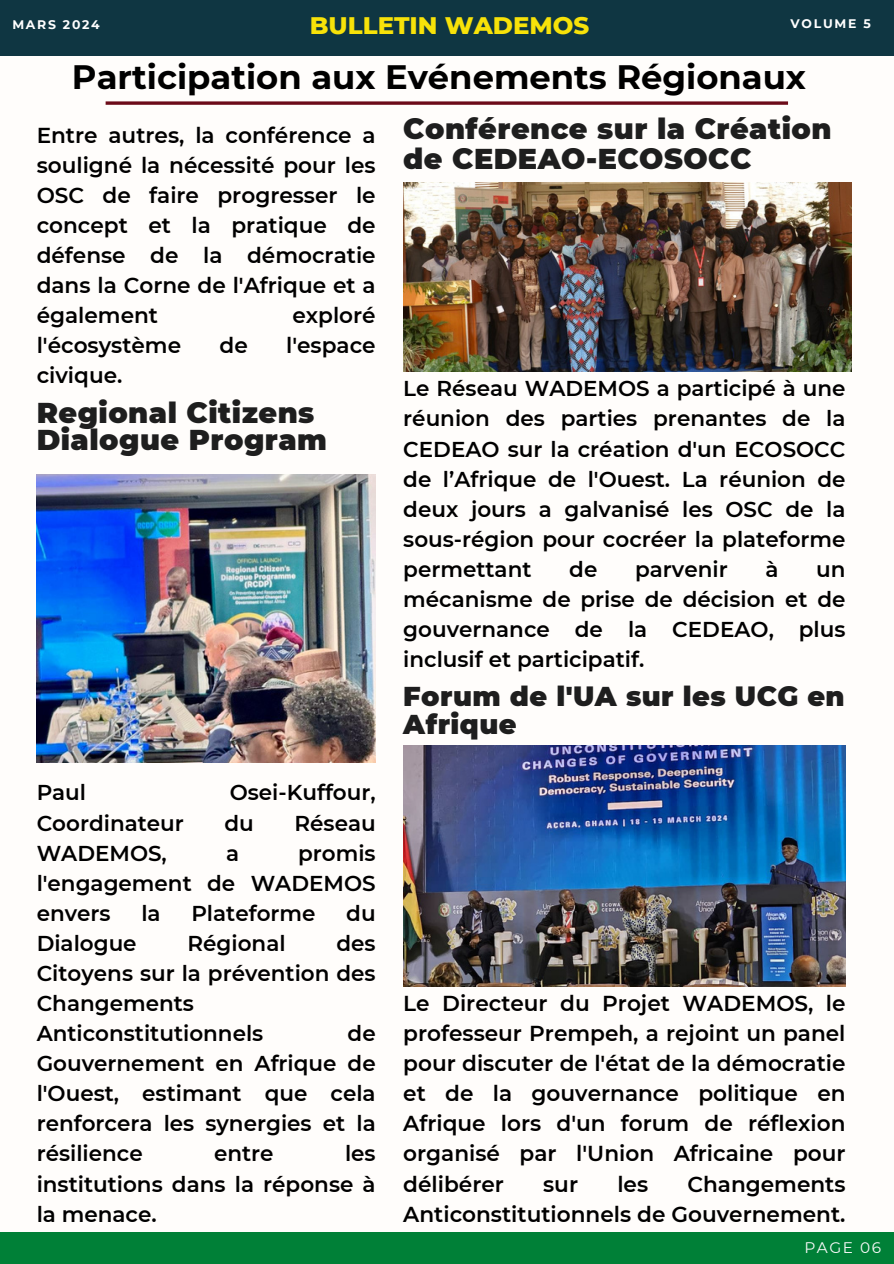
<style>
.page{position:relative;width:894px;height:1264px;background:#fff}
.page>*{position:absolute;margin:0;border:0;box-sizing:border-box;transform-origin:0 0}
.t1{font:700 33.75px "Montserrat";color:#000}
.t2{font:900 28.65px/30px "Montserrat";letter-spacing:.015em;color:#1e1e1e}
.t3{font:900 27.15px/27.9px "Montserrat";letter-spacing:.015em;color:#1e1e1e}
.t4{font:800 24.45px "Montserrat";color:#f7e209}
.t5{font:600 21.6px/30px "Montserrat";color:#000;text-align:justify}
.t6{font:600 21.45px/30px "Montserrat";color:#000;text-align:justify}
.t7{font:15.3px "Montserrat";letter-spacing:.1em;color:#fafafa}
.t8{font:700 12.45px "Montserrat";letter-spacing:.14em;color:#fff}
</style>
<div class="page">
<div style="left:0;top:0;width:893px;height:1263px;background:#fffdfb"></div>
<div style="left:0;top:1232px;width:893px;height:31px;background:#008037"></div>
<svg style="left:106px;top:101px;width:681px;height:4px;background:#82303b"></svg>
<img style="left:403px;top:182px;width:448px;height:189px">
<img style="left:403px;top:745px;width:442px;height:241px">
<img style="left:37px;top:474px;width:338px;height:288px">
<div style="left:0;top:0;width:893px;height:55px;background:#0f3642"></div>
<p class="t8" style="left:12px;top:17px;width:89px">MARS 2024</p>
<p class="t4" style="left:310px;top:11px;width:281px">BULLETIN WADEMOS</p>
<p class="t8" style="left:790px;top:16px;width:82px">VOLUME 5</p>
<h1 class="t1" style="left:72px;top:57px;width:735px">Participation aux Evénements Régionaux</h1>
<p class="t5" style="left:37px;top:120px;width:340px">Entre autres, la conférence a souligné la nécessité pour les OSC de faire progresser le concept et la pratique de défense de la démocratie dans la Corne de l'Afrique et a également</p>
<p class="t5" style="left:292px;top:300px;width:85px">exploré</p>
<p class="t5" style="left:37px;top:330px;width:146px">l'écosystème</p>
<p class="t5" style="left:219px;top:330px;width:30px">de</p>
<p class="t5" style="left:286px;top:330px;width:91px">l'espace</p>
<p class="t5" style="left:37px;top:360px;width:87px">civique.</p>
<h2 class="t2" style="left:37px;top:399px;width:292px;line-height:26.8px">Regional Citizens<br>Dialogue Program</h2>
<p class="t6" style="left:37px;top:777px;width:51px">Paul</p>
<p class="t6" style="left:230px;top:777px;width:147px">Osei-Kuffour,</p>
<p class="t6" style="left:37px;top:807px;width:149px">Coordinateur</p>
<p class="t6" style="left:224px;top:807px;width:31px">du</p>
<p class="t6" style="left:294px;top:807px;width:83px">Réseau</p>
<p class="t6" style="left:37px;top:837px;width:132px">WADEMOS,</p>
<p class="t6" style="left:226px;top:837px;width:15px">a</p>
<p class="t6" style="left:37px;top:837px;width:340px;text-indent:261px">promis l'engagement de WADEMOS envers</p>
<p class="t6" style="left:141px;top:898px;width:21px">la</p>
<p class="t6" style="left:191px;top:898px;width:126px">Plateforme</p>
<p class="t6" style="left:346px;top:898px;width:31px">du</p>
<p class="t6" style="left:37px;top:928px;width:101px">Dialogue</p>
<p class="t6" style="left:187px;top:928px;width:99px">Régional</p>
<p class="t6" style="left:37px;top:928px;width:340px;text-align:left;text-indent:300px">des<br>Citoyens sur la prévention des<br>Changements<br>Anticonstitutionnels</p>
<p class="t6" style="left:37px;top:1018px;width:340px;text-indent:311px">de Gouvernement en Afrique de l'Ouest, estimant que cela renforcera les synergies et la résilience</p>
<p class="t6" style="left:37px;top:1138px;width:340px;text-indent:308px">les institutions dans la réponse à la menace.</p>
<p class="t6" style="left:214px;top:1138px;width:61px">entre</p>
<h2 class="t2" style="left:403px;top:114px;width:429px">Conférence sur la Création de CEDEAO-ECOSOCC</h2>
<p class="t6" style="left:403px;top:373px;width:443px">Le Réseau WADEMOS a participé à une réunion des parties prenantes de la CEDEAO sur la création d'un ECOSOCC de l’Afrique de l'Ouest. La réunion de deux jours a galvanisé les OSC de la sous-région pour cocréer la plateforme permettant</p>
<p class="t6" style="left:569px;top:554px;width:30px">de</p>
<p class="t6" style="left:635px;top:554px;width:94px">parvenir</p>
<p class="t6" style="left:765px;top:554px;width:15px">à</p>
<p class="t6" style="left:403px;top:554px;width:443px;text-indent:413px">un mécanisme de prise de décision et de gouvernance de la CEDEAO, plus inclusif et participatif.</p>
<p class="t3" style="left:403px;top:682px;width:443px">Forum de l'UA sur les UCG en<br>Afrique</p>
<p class="t5" style="left:403px;top:988px;width:443px">Le Directeur du Projet WADEMOS, le professeur Prempeh, a rejoint un panel pour discuter de l'état de la démocratie et de la gouvernance politique en Afrique lors d'un forum de réflexion organisé par l'Union Africaine pour délibérer</p>
<p class="t5" style="left:403px;top:1168px;width:443px;text-align:right">Changements<br>Anticonstitutionnels de Gouvernement.</p>
<p class="t5" style="left:543px;top:1168px;width:36px">sur</p>
<p class="t5" style="left:617px;top:1168px;width:32px">les</p>
<p class="t7" style="left:804px;top:1238px;width:78px">PAGE 06</p>
</div>
